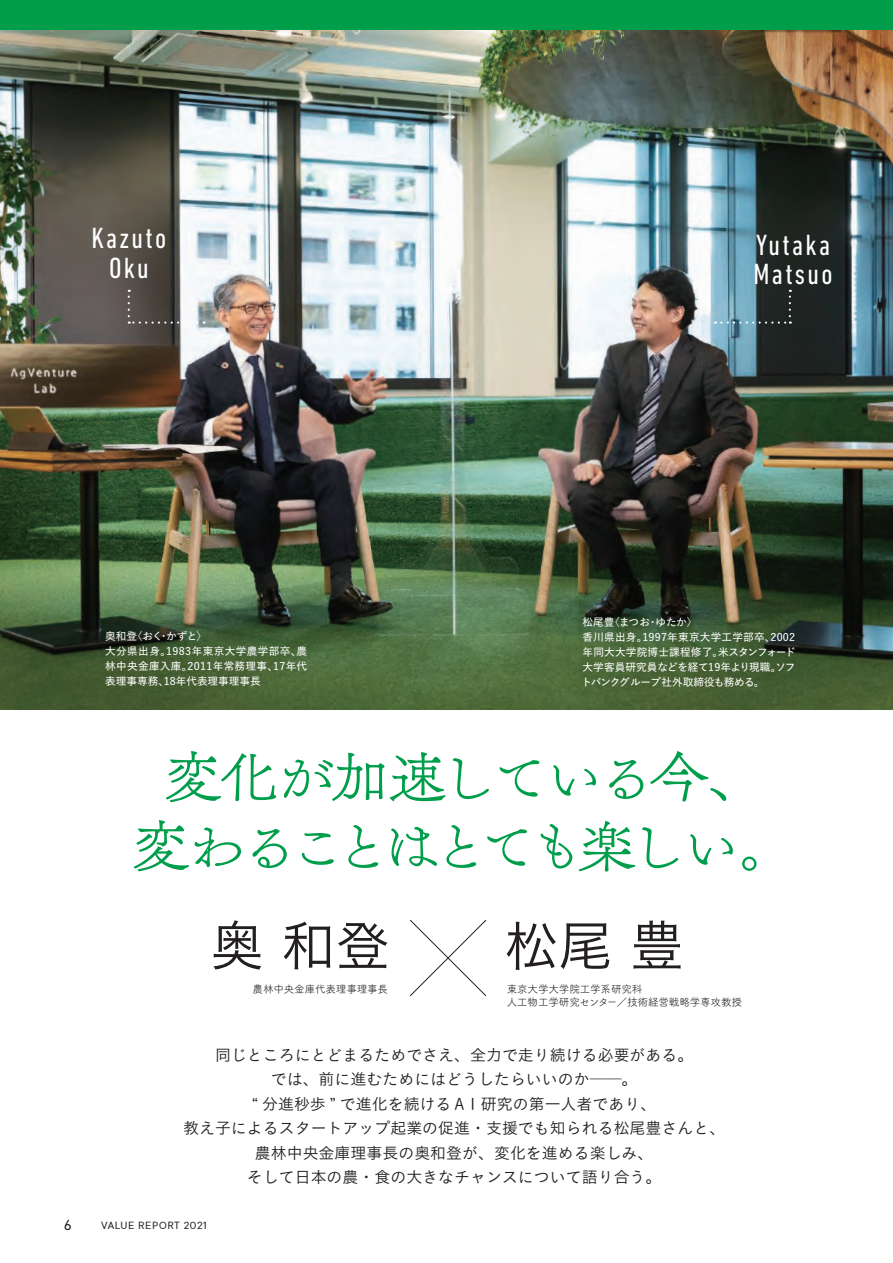
<style>
.page{position:relative;width:893px;height:1263px;background:#fff}
.page>*{position:absolute;margin:0;border:0;box-sizing:border-box;transform-origin:0 0}
.t1{font:56.4px/69px "Tsuku Antique L Min Std L";letter-spacing:-.075em;color:#009e4b;text-align:center}
.t2{font:55.35px "Koburina Go Std W3";color:#231f20}
.t3{font:condensed 29.7px/29.7px "DIN Next LT Pro";letter-spacing:.08em;color:#fff}
.t4{font:15.9px/24.5px "Koburina Go Std W3";color:#221e20;text-align:center}
.t5{font:14.85px "DIN Next LT Pro";color:#231f20}
.t6{font:11.7px "TT Commons";letter-spacing:.05em;color:#231f20}
.t7{font:10.65px/14.9px "Yu Gothic Std D";letter-spacing:.02em;color:#fff}
.t8{font:10.65px/12.8px "Tsuku A Rd Gothic Std R";letter-spacing:-.02em;color:#231f20}
</style>
<div class="page">
<img style="left:0;top:30px;width:893px;height:679px">
<div style="left:0;top:0;width:893px;height:30px;background:#009e4b"></div>
<svg style="left:410px;top:919px;width:77px;height:77px"></svg>
<svg style="left:715px;top:290px;width:76px;height:34px"></svg>
<svg style="left:128px;top:290px;width:69px;height:34px"></svg>
<h3 class="t3" style="left:91px;top:223px;width:76px;text-align:center">Kazuto<br>Oku</h3>
<p class="t7" style="left:105px;top:628px;width:204px">奥和登〈おく・かずと〉<br>大分県出身。1983年東京大学農学部卒、農林中央金庫入庫。2011年常務理事、17年代表理事専務、18年代表理事理事長</p>
<h3 class="t3" style="left:753px;top:229px;width:81px">Yutaka<br>Matsuo</h3>
<p class="t7" style="left:581px;top:614px;width:216px">松尾豊〈まつお・ゆたか〉<br>香川県出身。1997年東京大学工学部卒、2002年同大大学院博士課程修了。米スタンフォード大学客員研究員などを経て19年より現職。ソフトバンクグループ社外取締役も務める。</p>
<h1 class="t1" style="left:133px;top:743px;width:664px">変化が加速している今、変わることはとても楽しい。</h1>
<h2 class="t2" style="left:209px;top:904px;width:182px">奥 和登</h2>
<p class="t8" style="left:253px;top:982px;width:137px">農林中央金庫代表理事理事長</p>
<p class="t8" style="left:507px;top:982px;width:237px">東京大学大学院工学系研究科<br>人工物工学研究センター／技術経営戦略学専攻教授</p>
<h2 class="t2" style="left:504px;top:904px;width:182px">松尾 豊</h2>
<h3 class="t4" style="left:183px;top:1042px;width:544px">同じところにとどまるためでさえ、全力で走り続ける必要がある。<br>では、前に進むためにはどうしたらいいのか──。<br>“ 分進秒歩 ” で進化を続けるＡＩ研究の第一人者であり、<br>教え子によるスタートアップ起業の促進・支援でも知られる松尾豊さんと、農林中央金庫理事長の奥和登が、変化を進める楽しみ、<br>そして日本の農・食の大きなチャンスについて語り合う。</h3>
<h3 class="t5" style="left:64px;top:1216px;width:10px">6</h3>
<p class="t6" style="left:101px;top:1218px;width:107px">VALUE REPORT 2021</p>
</div>
